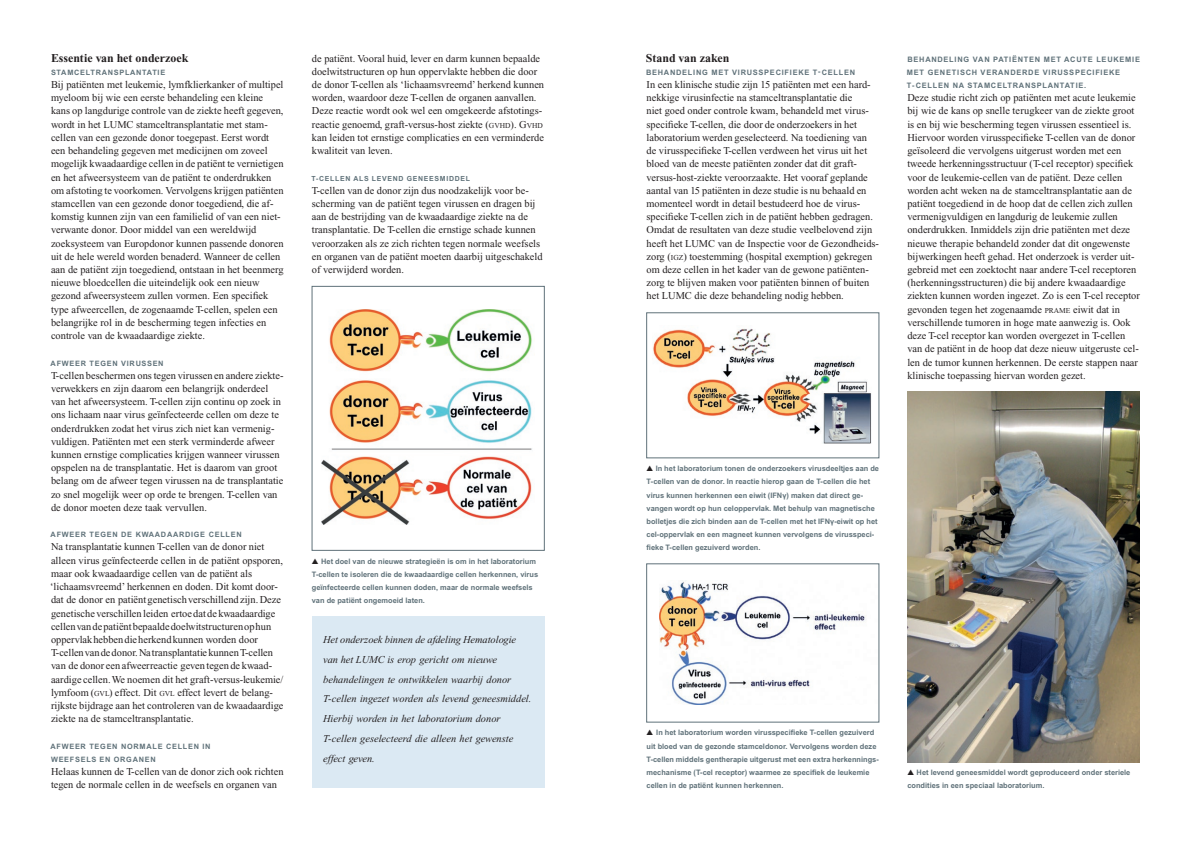
<style>
.page{position:relative;width:1191px;height:842px;background:#fff}
.page>*{position:absolute;margin:0;border:0;box-sizing:border-box;transform-origin:0 0}
.Body{font:700 12px "Times New Roman";color:#231f20}
.Body-2{font:10.5px/13.2px "Times New Roman";color:#231f20}
.Body-3{font:italic 10.5px/19.8px "Times New Roman";color:#231f20}
.SubSub{font:700 7.5px/13.2px "Arial MT Std";color:#5f7179}
.SubSub-2{font:700 7.5px/13.2px "Arial MT Std";letter-spacing:.1em;color:#5f7179}
.SubSub-3{font:700 7.4px/13.2px "Arial MT Std";letter-spacing:.1em;color:#5f7179}
.SubSub-4{font:700 7px "Arial MT Std";letter-spacing:.1em;color:#5f7179}
.s1{font-size:7.6px}
.s2{font-family:"Monotype Sorts";font-weight:400;color:#231f20}
.s3{font-family:"Arial MT Pro Grk"}
</style>
<div class="page">
<div style="left:312px;top:616px;width:232px;height:172px;background:#dbe9f3"></div>
<img style="left:322px;top:310px;width:210px;height:214px">
<img style="left:653px;top:328px;width:219px;height:115px">
<img style="left:659px;top:581px;width:207px;height:124px">
<img style="left:907px;top:392px;width:233px;height:370px">
<p class="Body" style="left:51px;top:51px;width:139px">Essentie van het onderzoek</p>
<p class="SubSub-3" style="left:51px;top:66px;width:116px">STAMCELTRANSPLANTATIE</p>
<p class="Body-2" style="left:51px;top:78px;width:234px">Bij patiënten met leukemie, lymfklierkanker of multipel myeloom bij wie een eerste behandeling een kleine kans op langdurige controle van de ziekte heeft gegeven, wordt in het LUMC stamceltransplantatie met stam&shy;cellen van een gezonde donor toegepast. Eerst wordt een behandeling gegeven met medicijnen om zoveel mogelijk kwaadaardige cellen in de patiënt te vernietigen en het afweersysteem van de patiënt te onderdrukken om afstoting te voorkomen. Vervolgens krijgen patiënten stamcellen van een gezonde donor toegediend, die af&shy;komstig kunnen zijn van een familielid of van een niet&shy;verwante donor. Door middel van een wereldwijd zoeksysteem van Europdonor kunnen passende donoren uit de hele wereld worden benaderd. Wanneer de cellen aan de patiënt zijn toegediend, ontstaan in het beenmerg nieuwe bloedcellen die uiteindelijk ook een nieuw gezond afweersysteem zullen vormen. Een specifiek type afweercellen, de zogenaamde T-cellen, spelen een belangrijke rol in de bescherming tegen infecties en controle van de kwaadaardige ziekte.</p>
<p class="SubSub-3" style="left:51px;top:356px;width:114px">AFWEER TEGEN VIRUSSEN</p>
<p class="Body-2" style="left:51px;top:369px;width:234px">T-cellen beschermen ons tegen virussen en andere ziekte&shy;verwekkers en zijn daarom een belangrijk onderdeel van het afweersysteem. T-cellen zijn continu op zoek in ons lichaam naar virus geïnfecteerde cellen om deze te onderdrukken zodat het virus zich niet kan vermenig&shy;vuldigen. Patiënten met een sterk verminderde afweer kunnen ernstige complicaties krijgen wanneer virussen opspelen na de transplantatie. Het is daarom van groot belang om de afweer tegen virussen na de transplantatie zo snel mogelijk weer op orde te brengen. T-cellen van de donor moeten deze taak vervullen.</p>
<p class="SubSub-3" style="left:51px;top:528px;width:192px">AFWEER TEGEN DE KWAADAARDIGE CELLEN</p>
<p class="Body-2" style="left:50px;top:540px;width:235px">Na transplantatie kunnen T-cellen van de donor niet alleen virus geïnfecteerde cellen in de patiënt opsporen, maar ook kwaadaardige cellen van de patiënt als ‘lichaamsvreemd’ herkennen en doden. Dit komt door&shy;dat de donor en patiënt genetisch verschillend zijn. Deze genetische verschillen leiden ertoe dat de kwaadaardige cellen van de patiënt bepaalde doelwitstructuren op hun oppervlak hebben die herkend kunnen worden door T-cellen van de donor. Na transplantatie kunnen T-cellen van de donor een afweerreactie geven tegen de kwaad&shy;aardige cellen. We noemen dit het graft-versus-leukemie/ lymfoom (<span class="s1">GVL</span>) effect. Dit <span class="s1">GVL</span> effect levert de belang&shy;rijkste bijdrage aan het controleren van de kwaadaardige ziekte na de stamceltransplantatie.</p>
<p class="SubSub-3" style="left:50px;top:739px;width:162px">AFWEER TEGEN NORMALE CELLEN IN<br>WEEFSELS EN ORGANEN</p>
<p class="Body-2" style="left:51px;top:765px;width:234px">Helaas kunnen de T-cellen van de donor zich ook richten tegen de normale cellen in de weefsels en organen van</p>
<p class="Body-2" style="left:312px;top:52px;width:234px">de patiënt. Vooral huid, lever en darm kunnen bepaalde doelwitstructuren op hun oppervlakte hebben die door de donor T-cellen als ‘lichaamsvreemd’ herkend kunnen worden, waardoor deze T-cellen de organen aanvallen.<br>Deze reactie wordt ook wel een omgekeerde afstotings&shy;reactie genoemd, graft-versus-host ziekte (<span class="s1">GVHD</span>). G<span class="s1">VHD </span>kan leiden tot ernstige complicaties en een verminderde kwaliteit van leven.</p>
<p class="SubSub-4" style="left:311px;top:174px;width:160px">T-CELLEN ALS LEVEND GENEESMIDDEL</p>
<p class="Body-2" style="left:312px;top:184px;width:232px">T-cellen van de donor zijn dus noodzakelijk voor be&shy;scherming van de patiënt tegen virussen en dragen bij aan de bestrijding van de kwaadaardige ziekte na de transplantatie. De T-cellen die ernstige schade kunnen veroorzaken als ze zich richten tegen normale weefsels en organen van de patiënt moeten daarbij uitgeschakeld of verwijderd worden.</p>
<p class="SubSub" style="left:312px;top:554px;width:228px"><span class="s2">▲</span> Het doel van de nieuwe strategieën is om in het laboratorium T-cellen te isoleren die de kwaadaardige cellen herkennen, virus geïnfecteerde cellen kunnen doden, maar de normale weefsels van de patiënt ongemoeid laten.</p>
<p class="Body-3" style="left:323px;top:630px;width:210px">Het onderzoek binnen de afdeling Hematologie van het LUMC is erop gericht om nieuwe behandelingen te ontwikkelen waarbij donor T-cellen ingezet worden als levend geneesmiddel.<br>Hierbij worden in het laboratorium donor T-cellen geselecteerd die alleen het gewenste effect geven.</p>
<p class="Body" style="left:646px;top:51px;width:85px">Stand van zaken</p>
<p class="SubSub-2" style="left:646px;top:65px;width:211px">BEHANDELING MET VIRUSSPECIFIEKE T-CELLEN</p>
<p class="Body-2" style="left:646px;top:78px;width:233px">In een klinische studie zijn 15 patiënten met een hard&shy;nekkige virusinfectie na stamceltransplantatie die<br>niet goed onder controle kwam, behandeld met virus&shy;specifieke T-cellen, die door de onderzoekers in het laboratorium werden geselecteerd. Na toediening van de virusspecifieke T-cellen verdween het virus uit het bloed van de meeste patiënten zonder dat dit graft&shy;versus-host-ziekte veroorzaakte. Het vooraf geplande aantal van 15 patiënten in deze studie is nu behaald en momenteel wordt in detail bestudeerd hoe de virus&shy;specifieke T-cellen zich in de patiënt hebben gedragen.<br>Omdat de resultaten van deze studie veelbelovend zijn heeft het LUMC van de Inspectie voor de Gezondheids&shy;zorg (<span class="s1">IGZ</span>) toestemming (hospital exemption) gekregen om deze cellen in het kader van de gewone patiënten&shy;zorg te blijven maken voor patiënten binnen of buiten het LUMC die deze behandeling nodig hebben.</p>
<p class="SubSub-2" style="left:907px;top:52px;width:234px">BEHANDELING VAN PATIËNTEN MET ACUTE LEUKEMIE<br>MET GENETISCH VERANDERDE VIRUSSPECIFIEKE<br>T-CELLEN NA STAMCELTRANSPLANTATIE.</p>
<p class="Body-2" style="left:907px;top:91px;width:234px">Deze studie richt zich op patiënten met acute leukemie bij wie de kans op snelle terugkeer van de ziekte groot is en bij wie bescherming tegen virussen essentieel is.<br>Hiervoor worden virusspecifieke T-cellen van de donor geïsoleerd die vervolgens uitgerust worden met een tweede herkenningsstructuur (T-cel receptor) specifiek voor de leukemie-cellen van de patiënt. Deze cellen worden acht weken na de stamceltransplantatie aan de patiënt toegediend in de hoop dat de cellen zich zullen vermenigvuldigen en langdurig de leukemie zullen onderdrukken. Inmiddels zijn drie patiënten met deze nieuwe therapie behandeld zonder dat dit ongewenste bijwerkingen heeft gehad. Het onderzoek is verder uit&shy;gebreid met een zoektocht naar andere T-cel receptoren (herkenningsstructuren) die bij andere kwaadaardige ziekten kunnen worden ingezet. Zo is een T-cel receptor gevonden tegen het zogenaamde <span class="s1">PRAME</span> eiwit dat in verschillende tumoren in hoge mate aanwezig is. Ook deze T-cel receptor kan worden overgezet in T-cellen van de patiënt in de hoop dat deze nieuw uitgeruste cel&shy;len de tumor kunnen herkennen. De eerste stappen naar klinische toepassing hiervan worden gezet.</p>
<p class="SubSub" style="left:646px;top:462px;width:234px"><span class="s2">▲</span> In het laboratorium tonen de onderzoekers virusdeeltjes aan de T-cellen van de donor. In reactie hierop gaan de T-cellen die het virus kunnen herkennen een eiwit (IFN<span class="s3">γ</span>) maken dat direct ge&shy;vangen wordt op hun celoppervlak. Met behulp van magnetische bolletjes die zich binden aan de T-cellen met het IFN<span class="s3">γ</span>-eiwit op het cel-oppervlak en een magneet kunnen vervolgens de virusspeci&shy;fieke T-cellen gezuiverd worden.</p>
<p class="SubSub" style="left:646px;top:726px;width:233px"><span class="s2">▲</span> In het laboratorium worden virusspecifieke T-cellen gezuiverd uit bloed van de gezonde stamceldonor. Vervolgens worden deze T-cellen middels gentherapie uitgerust met een extra herkennings‑ mechanisme (T-cel receptor) waarmee ze specifiek de leukemie cellen in de patiënt kunnen herkennen.</p>
<p class="SubSub" style="left:907px;top:766px;width:224px"><span class="s2">▲</span> Het levend geneesmiddel wordt geproduceerd onder steriele condities in een speciaal laboratorium.</p>
</div>
